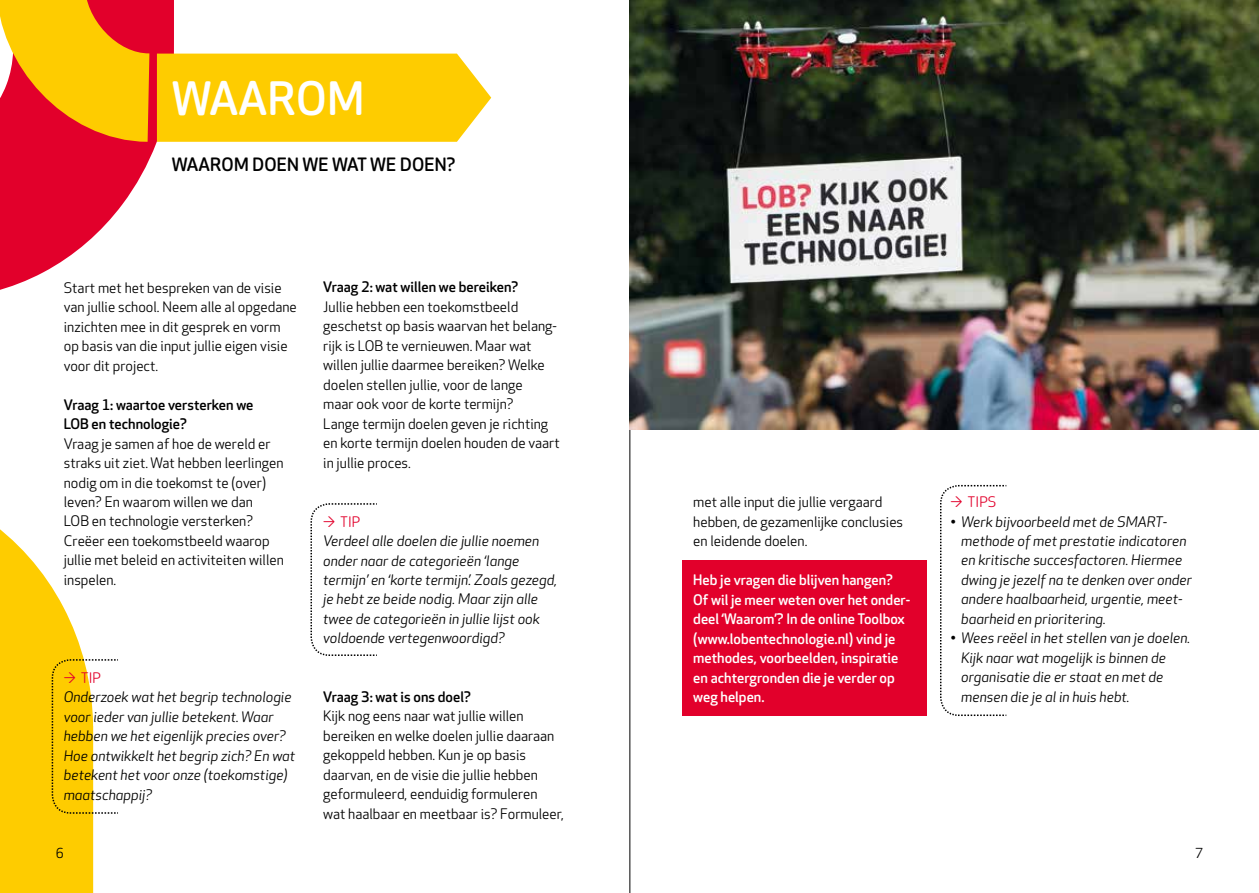
<style>
.page{position:relative;width:1259px;height:893px;background:#fff}
.page>*{position:absolute;margin:0;border:0;box-sizing:border-box;transform-origin:0 0}
.t1{font:500 45px "Apex Rounded";letter-spacing:.01em;color:#fff}
.t2{font:500 18px "Apex Rounded";letter-spacing:.01em;color:#000}
.t3{font:14.25px/19.5px "Apex Rounded";color:#000}
.t4{font:italic 14.25px/19.5px "Apex Rounded";color:#000}
.t5{font:500 14.25px/19.5px "Apex Rounded";color:#fff}
.t6{font:500 14.25px/19.5px "Apex Rounded";color:#000}
.t7{font:14.25px "Apex Rounded";color:#e2002b}
.t8{font:13.5px "Apex Rounded";color:#000}
.s1{color:#e2002b}
.s2{font-style:normal;color:#e2002b}
.s3{font-style:italic}
</style>
<div class="page">
<hr style="left:629px;top:0;width:1px;height:893px;background:#000">
<svg style="left:0;top:186px;width:135px;height:104px;fill:#e2002b"></svg>
<div style="left:682px;top:561px;width:245px;height:155px;background:#e2002b"></div>
<svg style="left:0;top:529px;width:118px;height:364px"></svg>
<svg style="left:310px;top:503px;width:67px;height:153px"></svg>
<svg style="left:0;top:0;width:491px;height:186px"></svg>
<svg style="left:940px;top:484px;width:67px;height:232px"></svg>
<img style="left:629px;top:0;width:630px;height:429px">
<h1 class="t1" style="left:172px;top:73px;width:194px">waarom</h1>
<p class="t2" style="left:172px;top:154px;width:285px">waarom doen we wat we doen?</p>
<p class="t3" style="left:64px;top:278px;width:234px">Start met het bespreken van de visie van jullie school. Neem alle al opgedane inzichten mee in dit gesprek en vorm op basis van die input jullie eigen visie voor dit project.</p>
<p class="t6" style="left:64px;top:395px;width:191px">Vraag 1: waartoe versterken we<br>LOB en technologie?</p>
<p class="t3" style="left:64px;top:434px;width:222px">Vraag je samen af hoe de wereld er straks uit ziet. Wat hebben leerlingen nodig om in die toekomst te (over) leven? En waarom willen we dan<br>LOB en technologie versterken?<br>Creëer een toekomstbeeld waarop jullie met beleid en activiteiten willen inspelen.</p>
<p class="t4" style="left:64px;top:668px;width:233px"><span class="s1">→</span> <span class="s2">Tip<br></span>Onderzoek wat het begrip technologie voor ieder van jullie betekent. Waar hebben we het eigenlijk precies over?<br>Hoe ontwikkelt het begrip zich? En wat betekent het voor onze (toekomstige) maatschappij?</p>
<p class="t8" style="left:56px;top:846px;width:10px">6</p>
<p class="t6" style="left:323px;top:278px;width:197px">Vraag 2: wat willen we bereiken?</p>
<p class="t3" style="left:323px;top:298px;width:238px">Jullie hebben een toekomstbeeld geschetst op basis waarvan het belang&shy;rijk is LOB te vernieuwen. Maar wat willen jullie daarmee bereiken? Welke doelen stellen jullie, voor de lange<br>maar ook voor de korte termijn?<br>Lange termijn doelen geven je richting en korte termijn doelen houden de vaart in jullie proces.</p>
<p class="t4" style="left:323px;top:512px;width:235px"><span class="s1">→</span> <span class="s2">Tip<br></span>Verdeel alle doelen die jullie noemen onder naar de categorieën ‘lange termijn’ en ‘korte termijn’. Zoals gezegd, je hebt ze beide nodig. Maar zijn alle twee de categorieën in jullie lijst ook voldoende vertegenwoordigd?</p>
<p class="t6" style="left:323px;top:687px;width:149px">Vraag 3: wat is ons doel?</p>
<p class="t3" style="left:323px;top:707px;width:242px">Kijk nog eens naar wat jullie willen bereiken en welke doelen jullie daaraan gekoppeld hebben. Kun je op basis daarvan, en de visie die jullie hebben geformuleerd, eenduidig formuleren<br>wat haalbaar en meetbaar is? Formuleer,</p>
<p class="t3" style="left:693px;top:493px;width:211px">met alle input die jullie vergaard hebben, de gezamenlijke conclusies en leidende doelen.</p>
<p class="t5" style="left:693px;top:571px;width:218px">Heb je vragen die blijven hangen?<br>Of wil je meer weten over het onder&shy;deel ‘Waarom’? In de online Toolbox (www.lobentechnologie.nl) vind je methodes, voorbeelden, inspiratie en achtergronden die je verder op weg helpen.</p>
<p class="t7" style="left:950px;top:494px;width:47px"><span class="s3">→</span> Tips</p>
<p class="t4" style="left:961px;top:512px;width:232px;text-indent:-11px">• Werk bijvoorbeeld met de SMART&shy;methode of met prestatie indicatoren en kritische succesfactoren. Hiermee dwing je jezelf na te denken over onder andere haalbaarheid, urgentie, meet&shy;baarheid en prioritering.</p>
<p class="t4" style="left:961px;top:629px;width:230px;text-indent:-11px">• Wees reëel in het stellen van je doelen.<br>Kijk naar wat mogelijk is binnen de organisatie die er staat en met de mensen die je al in huis hebt.</p>
<p class="t8" style="left:1195px;top:846px;width:10px">7</p>
</div>
